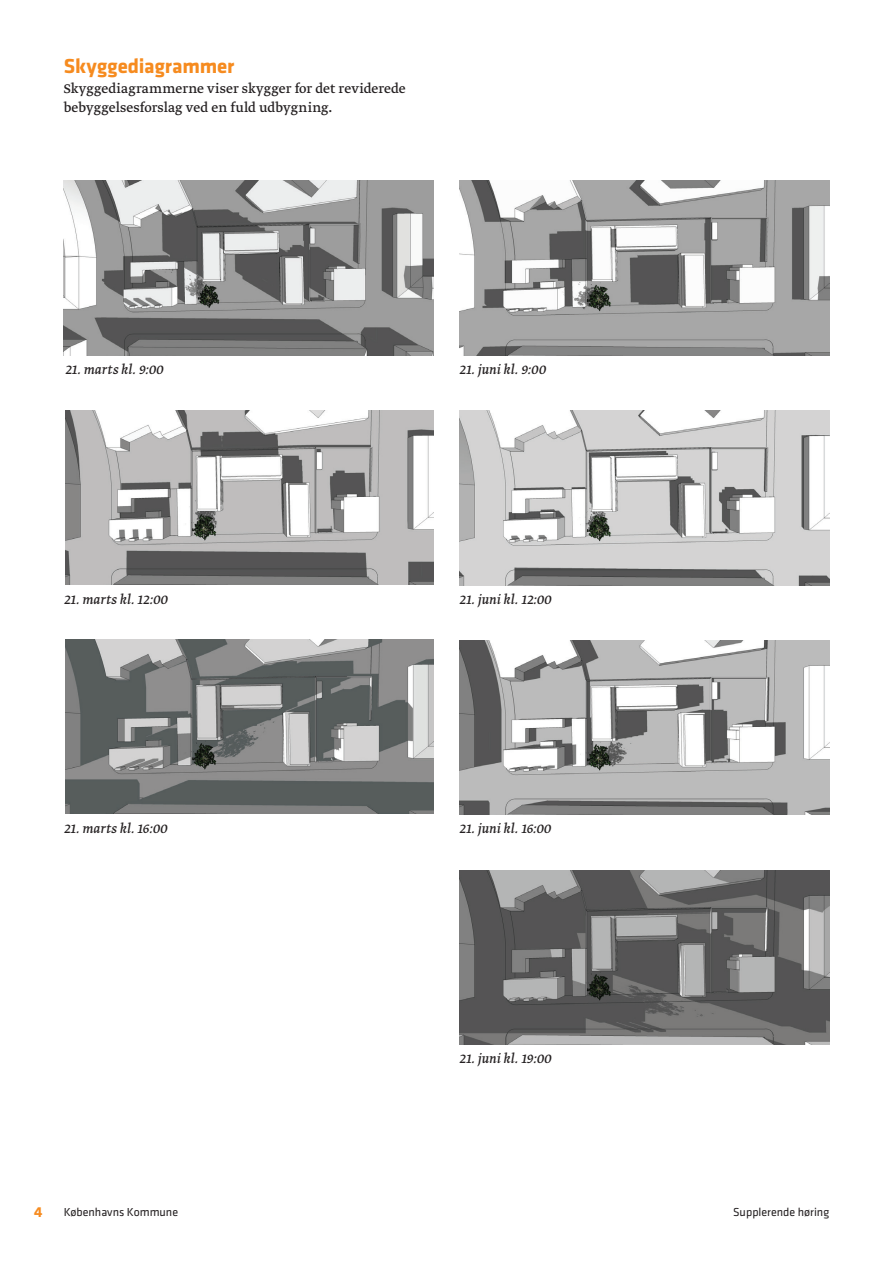
<style>
.page{position:relative;width:893px;height:1263px;background:#fff}
.page>*{position:absolute;margin:0;border:0;box-sizing:border-box;transform-origin:0 0}
.t1{font:700 21px "Klavika";letter-spacing:-.005em;color:#f68b1f}
.t2{font:italic 15px "Greta Text";letter-spacing:.005em;color:#231f20}
.t3{font:15px/19.5px "Greta Text";color:#231f20}
.t4{font:700 15px "Klavika";color:#f68b1f}
.t5{font:12px "Klavika";color:#231f20}
</style>
<div class="page">
<img style="left:64px;top:181px;width:370px;height:174px">
<img style="left:65px;top:411px;width:369px;height:173px">
<img style="left:65px;top:640px;width:369px;height:174px">
<img style="left:459px;top:181px;width:370px;height:174px">
<img style="left:459px;top:411px;width:370px;height:174px">
<img style="left:459px;top:640px;width:370px;height:175px">
<img style="left:459px;top:870px;width:370px;height:175px">
<h1 class="t1" style="left:64px;top:58px;width:172px">Skyggediagrammer</h1>
<p class="t3" style="left:64px;top:79px;width:343px">Skyggediagrammerne viser skygger for det reviderede bebyggelsesforslag ved en fuld udbygning.</p>
<p class="t2" style="left:65px;top:364px;width:100px">21. marts kl. 9:00</p>
<p class="t2" style="left:459px;top:364px;width:88px">21. juni kl. 9:00</p>
<p class="t2" style="left:64px;top:593px;width:105px">21. marts kl. 12:00</p>
<p class="t2" style="left:459px;top:593px;width:94px">21. juni kl. 12:00</p>
<p class="t2" style="left:64px;top:823px;width:105px">21. marts kl. 16:00</p>
<p class="t2" style="left:459px;top:823px;width:93px">21. juni kl. 16:00</p>
<p class="t2" style="left:459px;top:1052px;width:94px">21. juni kl. 19:00</p>
<p class="t4" style="left:34px;top:1206px;width:10px">4</p>
<p class="t5" style="left:64px;top:1207px;width:116px">Københavns Kommune</p>
<p class="t5" style="left:733px;top:1207px;width:97px">Supplerende høring</p>
</div>
